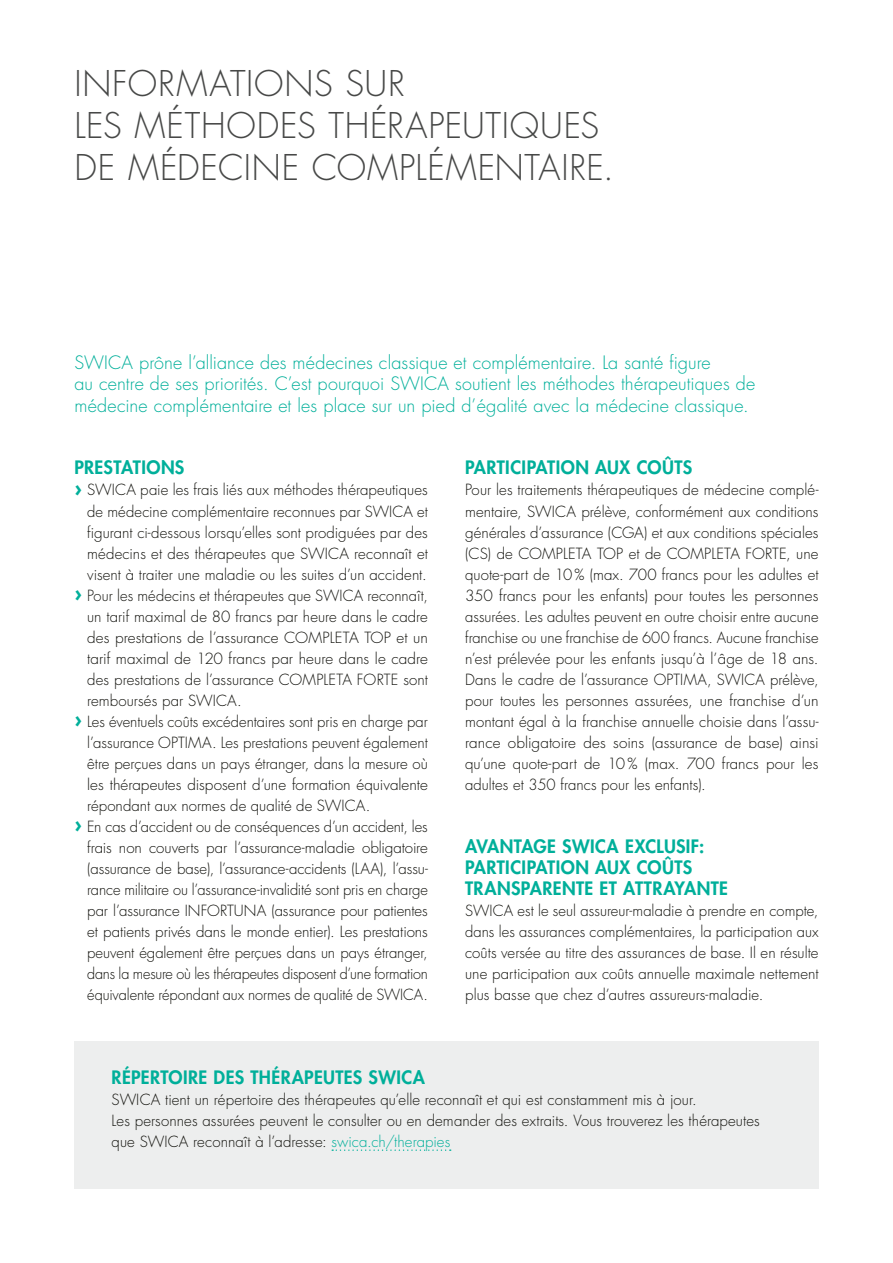
<style>
.page{position:relative;width:893px;height:1263px;background:#fff}
.page>*{position:absolute;margin:0;border:0;box-sizing:border-box;transform-origin:0 0}
.t1{font:300 34.5px/42px "Futura Std";letter-spacing:.02em;color:#474847}
.t2{font:300 18px/21px "Futura Std";letter-spacing:.01em;color:#00af9a}
.t3{font:800 18px/21px "Futura Std";letter-spacing:.02em;color:#00af9a}
.t4{font:300 15px/21px "Futura Std";color:#12120d;text-align:justify}
.t5{font:300 15px "Futura Std";color:#12120d;scale:.96 1}
.s1{font-weight:700;font-size:21px;color:#00af9a}
.s2{color:#00af9a}
</style>
<div class="page">
<div style="left:74px;top:1041px;width:745px;height:147px;background:#edeeee"></div>
<svg style="left:332px;top:1149px;width:119px;height:2px"></svg>
<h1 class="t1" style="left:74px;top:64px;width:541px">INFORMATIONS SUR<br>LES MÉTHODES THÉRAPEUTIQUES<br>DE MÉDECINE COMPLÉMENTAIRE.</h1>
<p class="t2" style="left:74px;top:353px;width:682px">SWICA prône l’alliance des médecines classique et complémentaire. La santé figure<br>au centre de ses priorités. C’est pourquoi SWICA soutient les méthodes thérapeutiques de médecine complémentaire et les place sur un pied d’égalité avec la médecine classique.</p>
<p class="t3" style="left:74px;top:457px;width:112px">PRESTATIONS</p>
<p class="t4" style="left:74px;top:480px;width:355px"><span class="s1">›</span> SWICA paie les frais liés aux méthodes thérapeutiques</p>
<p class="t4" style="left:87px;top:501px;width:342px">de médecine complémentaire reconnues par SWICA et</p>
<p class="t4" style="left:87px;top:522px;width:342px">figurant ci-dessous lorsqu’elles sont prodiguées par des</p>
<p class="t4" style="left:87px;top:543px;width:342px">médecins et des thérapeutes que SWICA reconnaît et</p>
<p class="t4" style="left:87px;top:564px;width:341px">visent à traiter une maladie ou les suites d’un accident.</p>
<p class="t4" style="left:74px;top:585px;width:355px"><span class="s1">›</span> Pour les médecins et thérapeutes que SWICA reconnaît,</p>
<p class="t4" style="left:87px;top:606px;width:342px">un tarif maximal de 80 francs par heure dans le cadre</p>
<p class="t4" style="left:87px;top:627px;width:342px">des prestations de l’assurance COMPLETA TOP et un</p>
<p class="t4" style="left:87px;top:648px;width:342px">tarif maximal de 120 francs par heure dans le cadre</p>
<p class="t4" style="left:87px;top:669px;width:342px">des prestations de l’assurance COMPLETA FORTE sont</p>
<p class="t4" style="left:87px;top:690px;width:156px">remboursés par SWICA.</p>
<p class="t4" style="left:74px;top:711px;width:355px"><span class="s1">›</span> Les éventuels coûts excédentaires sont pris en charge par</p>
<p class="t4" style="left:87px;top:732px;width:342px">l’assurance OPTIMA. Les prestations peuvent également</p>
<p class="t4" style="left:87px;top:753px;width:342px">être perçues dans un pays étranger, dans la mesure où</p>
<p class="t4" style="left:87px;top:774px;width:342px">les thérapeutes disposent d’une formation équivalente</p>
<p class="t4" style="left:87px;top:795px;width:285px">répondant aux normes de qualité de SWICA.</p>
<p class="t4" style="left:74px;top:816px;width:355px"><span class="s1">›</span> En cas d’accident ou de conséquences d’un accident, les</p>
<p class="t4" style="left:87px;top:837px;width:342px">frais non couverts par l’assurance-maladie obligatoire</p>
<p class="t4" style="left:87px;top:858px;width:342px">(assurance de base), l’assurance-accidents (LAA), l’assu-</p>
<p class="t4" style="left:87px;top:879px;width:342px">rance militaire ou l’assurance-invalidité sont pris en charge</p>
<p class="t4" style="left:87px;top:900px;width:342px">par l’assurance INFORTUNA (assurance pour patientes</p>
<p class="t4" style="left:87px;top:921px;width:342px">et patients privés dans le monde entier). Les prestations</p>
<p class="t4" style="left:87px;top:942px;width:342px">peuvent également être perçues dans un pays étranger,</p>
<p class="t5" style="left:87px;top:964px;width:356px">dans la mesure où les thérapeutes disposent d’une formation</p>
<p class="t4" style="left:87px;top:984px;width:342px">équivalente répondant aux normes de qualité de SWICA.</p>
<p class="t3" style="left:465px;top:457px;width:229px">PARTICIPATION AUX COÛTS</p>
<p class="t4" style="left:465px;top:480px;width:355px">Pour les traitements thérapeutiques de médecine complé&shy;mentaire, SWICA prélève, conformément aux conditions générales d’assurance (CGA) et aux conditions spéciales (CS) de COMPLETA TOP et de COMPLETA FORTE, une quote-part de 10% (max. 700 francs pour les adultes et 350 francs pour les enfants) pour toutes les personnes assurées. Les adultes peuvent en outre choisir entre aucune franchise ou une franchise de 600 francs. Aucune franchise n’est prélevée pour les enfants jusqu’à l’âge de 18 ans.<br>Dans le cadre de l’assurance OPTIMA, SWICA prélève, pour toutes les personnes assurées, une franchise d’un montant égal à la franchise annuelle choisie dans l’assu&shy;rance obligatoire des soins (assurance de base) ainsi qu’une quote-part de 10% (max. 700 francs pour les adultes et 350 francs pour les enfants).</p>
<p class="t3" style="left:465px;top:835px;width:264px">AVANTAGE SWICA EXCLUSIF:<br>PARTICIPATION AUX COÛTS<br>TRANSPARENTE ET ATTRAYANTE</p>
<p class="t4" style="left:465px;top:900px;width:355px">SWICA est le seul assureur-maladie à prendre en compte, dans les assurances complémentaires, la participation aux coûts versée au titre des assurances de base. Il en résulte une participation aux coûts annuelle maximale nettement plus basse que chez d’autres assureurs-maladie.</p>
<p class="t3" style="left:112px;top:1066px;width:315px">RÉPERTOIRE DES THÉRAPEUTES SWICA</p>
<p class="t4" style="left:112px;top:1089px;width:650px;text-align:left">SWICA tient un répertoire des thérapeutes qu’elle reconnaît et qui est constamment mis à jour.<br>Les personnes assurées peuvent le consulter ou en demander des extraits. Vous trouverez les thérapeutes que SWICA reconnaît à l’adresse: <span class="s2">swica.ch/therapies</span></p>
</div>
